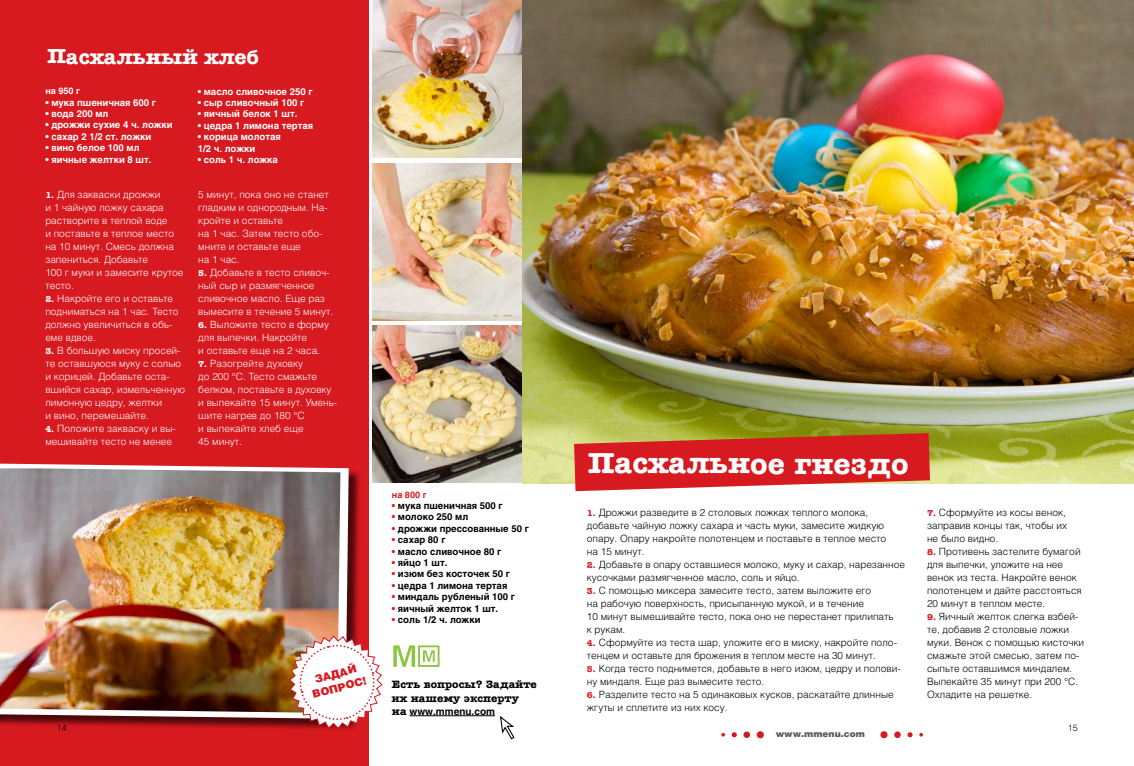
<style>
.page{position:relative;width:1134px;height:766px;background:#fff}
.page>*{position:absolute;margin:0;border:0;box-sizing:border-box;transform-origin:0 0}
.t1{font:700 29.9px "Secretary";letter-spacing:-.005em;color:#fff}
.t2{font:700 21px "Secretary";letter-spacing:-.005em;color:#fff}
.t3{font:700 11px/13.2px "Secretary";color:#000}
.t4{font:900 10.7px/14px "Helios";color:#d71920;text-align:center}
.t5{font:300 10px/13px "Helios";color:#000}
.t6{font:300 10px/13px "Helios";color:#fff}
.t7{font:700 10px "Helios";color:#000}
.t8{font:700 9.5px/11.4px "Helios";color:#fff}
.t9{font:700 9.5px "Helios";color:#000}
.t10{font:900 9px "Helios";color:#58595b}
.t11{font:700 9px "Helios";color:#fff}
.t12{font:700 9px "Helios";color:#d71920}
.t13{font:300 9px "Helios";color:#000}
.s1{font-family:"Secretary";font-weight:700;font-size:9px}
.s2{color:#d71920}
.s3{font-family:"Secretary";font-size:11px}
.s4{font-family:"Secretary";font-weight:700;font-size:9px;color:#d71920}
</style>
<div class="page">
<div style="left:0;top:0;width:369px;height:765px;background:#d71920"></div>
<img style="left:523px;top:0;width:611px;height:483px">
<div style="left:0;top:464px;width:365px;height:271px;background:#000;opacity:.65"></div>
<svg style="left:0;top:463px;width:349px;height:255px;fill:#fff"></svg>
<img style="left:0;top:468px;width:340px;height:244px">
<img style="left:372px;top:0;width:150px;height:157px">
<img style="left:372px;top:163px;width:150px;height:157px">
<img style="left:372px;top:326px;width:150px;height:156px">
<svg style="left:574px;top:433px;width:356px;height:58px;background:#d63c36"></svg>
<hr style="left:410px;top:715px;width:85px;height:1px;background:#000">
<svg style="left:393px;top:645px;width:47px;height:21px"></svg>
<svg style="left:500px;top:716px;width:15px;height:24px"></svg>
<svg style="left:288px;top:634px;width:95px;height:95px"></svg>
<div style="left:246px;top:731px;width:7px;height:7px;background:#d71920;border-radius:50%"></div>
<div style="left:232px;top:731px;width:7px;height:6px;background:#d71920;border-radius:50%"></div>
<svg style="left:221px;top:732px;width:5px;height:3px"></svg>
<svg style="left:210px;top:732px;width:4px;height:3px"></svg>
<div style="left:757px;top:731px;width:7px;height:7px;background:#d71920;border-radius:50%"></div>
<div style="left:743px;top:731px;width:7px;height:6px;background:#d71920;border-radius:50%"></div>
<svg style="left:732px;top:732px;width:5px;height:5px"></svg>
<svg style="left:721px;top:733px;width:4px;height:3px"></svg>
<div style="left:880px;top:731px;width:7px;height:7px;background:#d71920;border-radius:50%"></div>
<div style="left:894px;top:731px;width:7px;height:6px;background:#d71920;border-radius:50%"></div>
<svg style="left:907px;top:732px;width:5px;height:5px"></svg>
<svg style="left:919px;top:733px;width:4px;height:3px"></svg>
<h2 class="t2" style="left:47px;top:44px;width:213px">Пасхальный хлеб</h2>
<p class="t11" style="left:45px;top:86px;width:36px">на 950 г</p>
<p class="t8" style="left:45px;top:96px;width:112px">• мука пшеничная 600 г</p>
<p class="t8" style="left:45px;top:108px;width:64px">• вода 200 мл</p>
<p class="t8" style="left:45px;top:119px;width:129px">• дрожжи сухие 4 ч. ложки</p>
<p class="t8" style="left:45px;top:131px;width:107px">• сахар 2 1/2 ст. ложки</p>
<p class="t8" style="left:45px;top:142px;width:96px">• вино белое 100 мл</p>
<p class="t8" style="left:45px;top:153px;width:107px">• яичные желтки 8 шт.</p>
<p class="t6" style="left:45px;top:188px;width:140px"><span class="s1">1.</span> Для закваски дрожжи<br>и 1 чайную ложку сахара растворите в теплой воде<br>и поставьте в теплое место на 10 минут. Смесь должна запениться. Добавьте<br>100 г муки и замесите крутое тесто.</p>
<p class="t6" style="left:45px;top:292px;width:135px"><span class="s1">2.</span> Накройте его и оставьте подниматься на 1 час. Тесто должно увеличиться в объ&shy;еме вдвое.</p>
<p class="t6" style="left:45px;top:344px;width:141px"><span class="s1">3.</span> В большую миску просей&shy;те оставшуюся муку с солью и корицей. Добавьте оста&shy;вшийся сахар, измельченную лимонную цедру, желтки<br>и вино, перемешайте.</p>
<p class="t6" style="left:45px;top:422px;width:132px"><span class="s1">4.</span> Положите закваску и вы&shy;мешивайте тесто не менее</p>
<p class="t8" style="left:198px;top:85px;width:116px">• масло сливочное 250 г</p>
<p class="t8" style="left:198px;top:97px;width:108px">• сыр сливочный 100 г</p>
<p class="t8" style="left:198px;top:108px;width:101px">• яичный белок 1 шт.</p>
<p class="t8" style="left:198px;top:120px;width:117px">• цедра 1 лимона тертая</p>
<p class="t8" style="left:198px;top:131px;width:85px">• корица молотая<br>1/2 ч. ложки</p>
<p class="t8" style="left:198px;top:154px;width:82px">• соль 1 ч. ложка</p>
<p class="t6" style="left:198px;top:188px;width:132px">5 минут, пока оно не станет гладким и однородным. На&shy;кройте и оставьте<br>на 1 час. Затем тесто обо&shy;мните и оставьте еще<br>на 1 час.</p>
<p class="t6" style="left:198px;top:266px;width:136px"><span class="s1">5.</span> Добавьте в тесто сливоч&shy;ный сыр и размягченное сливочное масло. Еще раз вымесите в течение 5 минут.</p>
<p class="t6" style="left:198px;top:318px;width:132px"><span class="s1">6.</span> Выложите тесто в форму для выпечки. Накройте<br>и оставьте еще на 2 часа.</p>
<p class="t6" style="left:198px;top:357px;width:140px"><span class="s1">7.</span> Разогрейте духовку<br>до 200 °С. Тесто смажьте белком, поставьте в духовку и выпекайте 15 минут. Умень&shy;шите нагрев до 180 °С<br>и выпекайте хлеб еще<br>45 минут.</p>
<p class="t4" style="left:307px;top:673px;width:57px;rotate:-15deg">задай воп рос!</p>
<p class="t12" style="left:392px;top:489px;width:36px">на 800 г</p>
<p class="t9" style="left:392px;top:500px;width:112px"><span class="s2">•</span> мука пшеничная 500 г</p>
<p class="t9" style="left:392px;top:511px;width:78px"><span class="s2">•</span> молоко 250 мл</p>
<p class="t9" style="left:392px;top:522px;width:139px"><span class="s2">•</span> дрожжи прессованные 50 г</p>
<p class="t9" style="left:392px;top:534px;width:55px"><span class="s2">•</span> сахар 80 г</p>
<p class="t9" style="left:392px;top:545px;width:111px"><span class="s2">•</span> масло сливочное 80 г</p>
<p class="t9" style="left:392px;top:557px;width:57px"><span class="s2">•</span> яйцо 1 шт.</p>
<p class="t9" style="left:392px;top:568px;width:119px"><span class="s2">•</span> изюм без косточек 50 г</p>
<p class="t9" style="left:392px;top:579px;width:117px"><span class="s2">•</span> цедра 1 лимона тертая</p>
<p class="t9" style="left:392px;top:591px;width:125px"><span class="s2">•</span> миндаль рубленый 100 г</p>
<p class="t9" style="left:392px;top:602px;width:108px"><span class="s2">•</span> яичный желток 1 шт.</p>
<p class="t9" style="left:392px;top:614px;width:90px"><span class="s2">•</span> соль 1/2 ч. ложки</p>
<p class="t3" style="left:392px;top:677px;width:146px">Есть вопросы? Задайте их нашему эксперту</p>
<p class="t7" style="left:392px;top:705px;width:105px"><span class="s3">на</span> www.mmenu.com</p>
<h1 class="t1" style="left:588px;top:445px;width:322px">Пасхальное гнездо</h1>
<p class="t5" style="left:587px;top:505px;width:301px"><span class="s4">1.</span> Дрожжи разведите в 2 столовых ложках теплого молока, добавьте чайную ложку сахара и часть муки, замесите жидкую опару. Опару накройте полотенцем и поставьте в теплое место на 15 минут.</p>
<p class="t5" style="left:587px;top:557px;width:320px"><span class="s4">2.</span> Добавьте в опару оставшиеся молоко, муку и сахар, нарезанное кусочками размягченное масло, соль и яйцо.</p>
<p class="t5" style="left:587px;top:583px;width:308px"><span class="s4">3.</span> С помощью миксера замесите тесто, затем выложите его<br>на рабочую поверхность, присыпанную мукой, и в течение<br>10 минут вымешивайте тесто, пока оно не перестанет прилипать к рукам.</p>
<p class="t5" style="left:587px;top:635px;width:312px"><span class="s4">4.</span> Сформуйте из теста шар, уложите его в миску, накройте поло&shy;тенцем и оставьте для брожения в теплом месте на 30 минут.</p>
<p class="t5" style="left:587px;top:661px;width:315px"><span class="s4">5.</span> Когда тесто поднимется, добавьте в него изюм, цедру и полови&shy;ну миндаля. Еще раз вымесите тесто.</p>
<p class="t5" style="left:587px;top:687px;width:308px"><span class="s4">6.</span> Разделите тесто на 5 одинаковых кусков, раскатайте длинные жгуты и сплетите из них косу.</p>
<p class="t5" style="left:927px;top:505px;width:142px"><span class="s4">7.</span> Сформуйте из косы венок, заправив концы так, чтобы их не было видно.</p>
<p class="t5" style="left:927px;top:544px;width:156px"><span class="s4">8.</span> Противень застелите бумагой для выпечки, уложите на нее венок из теста. Накройте венок полотенцем и дайте расстояться<br>20 минут в теплом месте.</p>
<p class="t5" style="left:927px;top:609px;width:159px"><span class="s4">9.</span> Яичный желток слегка взбей&shy;те, добавив 2 столовые ложки муки. Венок с помощью кисточки смажьте этой смесью, затем по&shy;сыпьте оставшимся миндалем.<br>Выпекайте 35 минут при 200 °С.<br>Охладите на решетке.</p>
<p class="t13" style="left:57px;top:722px;width:12px">14</p>
<p class="t13" style="left:1068px;top:722px;width:12px">15</p>
<p class="t10" style="left:776px;top:727px;width:91px">www.mmenu.com</p>
</div>
